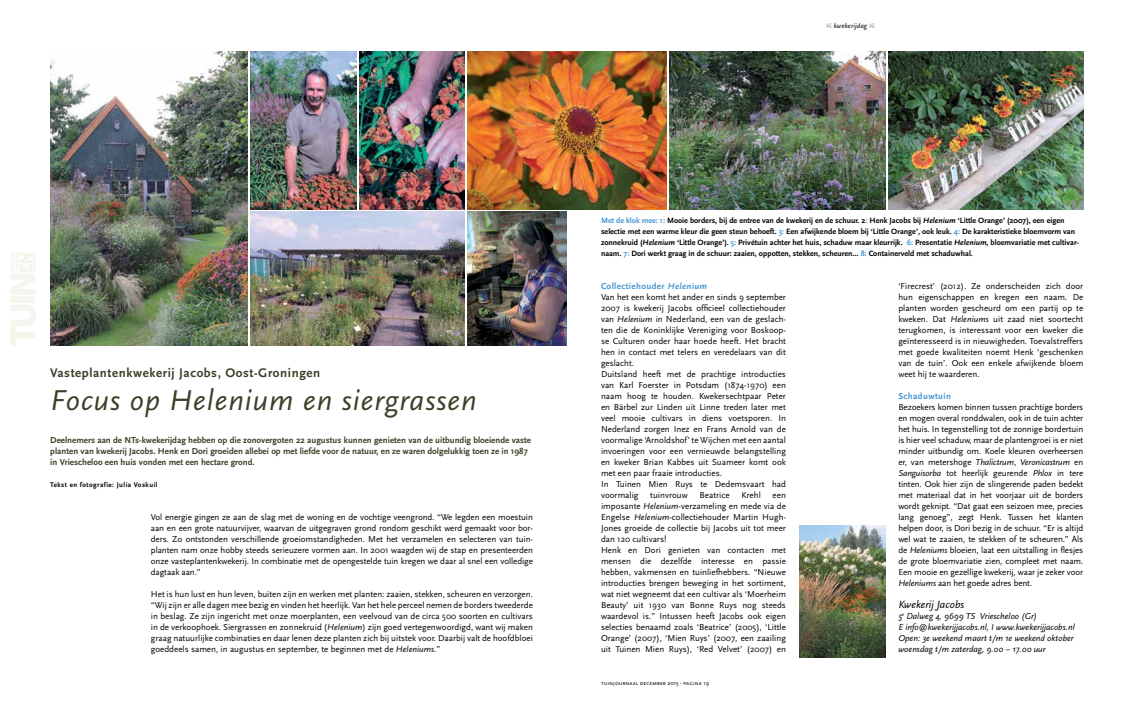
<style>
.page{position:relative;width:1134px;height:709px;background:#fff}
.page>*{position:absolute;margin:0;border:0;box-sizing:border-box;transform-origin:0 0}
.t1{font:italic 30px "Scala Sans";letter-spacing:.03em;color:#3f3e29}
.t2{font:700 13px "Scala Sans";letter-spacing:.045em;color:#3f3e29}
.t3{font:italic 11px "Scala Sans";color:#000}
.t4{font:9px/11px "Scala Sans";color:#000;text-align:justify}
.t5{font:700 9px/11px "Scala Sans";color:#3f3e29}
.t6{font:italic 9px/11px "Scala Sans";color:#000}
.t7{font:700 9px "Scala Sans";letter-spacing:.045em;color:#4495d1}
.t8{font:700 8px/11px "Scala Sans";color:#000}
.t9{font:700 7px "Scala Sans";letter-spacing:.065em;color:#000}
.t10{font:italic 7px "Scala Sans";letter-spacing:.02em;color:#000}
.t11{font:6px "Scala Sans Caps";color:#000}
.s1{font-family:"Type Embellishments One Let Plain";font-style:normal}
.s2{font-style:italic}
.s3{color:#4495d1}
.s4{font-weight:700;color:#4495d1}
.s5{font-weight:700;font-style:italic;color:#4495d1}
.s6{font-family:"Scala Sans"}
</style>
<div class="page">
<div style="left:11px;top:296px;width:24px;height:7px;background:#f5f4ed"></div>
<svg style="left:11px;top:253px;width:25px;height:42px"></svg>
<svg style="left:10px;top:305px;width:26px;height:41px"></svg>
<img style="left:50px;top:51px;width:198px;height:295px">
<img style="left:468px;top:51px;width:198px;height:158px">
<img style="left:669px;top:51px;width:217px;height:158px">
<img style="left:889px;top:51px;width:195px;height:158px">
<img style="left:799px;top:525px;width:86px;height:132px">
<img style="left:251px;top:51px;width:105px;height:158px">
<img style="left:468px;top:212px;width:99px;height:134px">
<img style="left:251px;top:212px;width:214px;height:134px">
<img style="left:359px;top:51px;width:106px;height:158px">
<p class="t10" style="left:826px;top:22px;width:50px"><span class="s1">-</span> kwekerijdag <span class="s1">-</span></p>
<h2 class="t2" style="left:50px;top:366px;width:271px">Vasteplantenkwekerij Jacobs, Oost-Groningen</h2>
<h1 class="t1" style="left:50px;top:384px;width:428px">Focus op Helenium en siergrassen</h1>
<p class="t5" style="left:50px;top:435px;width:482px">Deelnemers aan de NTs-kwekerijdag hebben op die zonovergoten 22 augustus kunnen genieten van de uitbundig bloeiende vaste planten van kwekerij Jacobs. Henk en Dori groeiden allebei op met liefde voor de natuur, en ze waren dolgelukkig toen ze in 1987 in Vriescheloo een huis vonden met een hectare grond.</p>
<p class="t9" style="left:50px;top:481px;width:109px">Tekst en fotografie: Julia Voskuil</p>
<p class="t4" style="left:151px;top:512px;width:384px">Vol energie gingen ze aan de slag met de woning en de vochtige veengrond. “We legden een moestuin aan en een grote natuurvijver, waarvan de uitgegraven grond rondom geschikt werd gemaakt voor bor&shy;ders. Zo ontstonden verschillende groeiomstandigheden. Met het verzamelen en selecteren van tuin&shy;planten nam onze hobby steeds serieuzere vormen aan. In 2001 waagden wij de stap en presenteerden onze vasteplantenkwekerij. In combinatie met de opengestelde tuin kregen we daar al snel een volledige dagtaak aan.”</p>
<p class="t4" style="left:151px;top:589px;width:384px">Het is hun lust en hun leven, buiten zijn en werken met planten: zaaien, stekken, scheuren en verzorgen. “Wij zijn er alle dagen mee bezig en vinden het heerlijk. Van het hele perceel nemen de borders tweederde in beslag. Ze zijn ingericht met onze moerplanten, een veelvoud van de circa 500 soorten en cultivars in de verkoophoek. Siergrassen en zonnekruid (<span class="s2">Helenium</span>) zijn goed vertegenwoordigd, want wij maken graag natuurlijke combinaties en daar lenen deze planten zich bij uitstek voor. Daarbij valt de hoofdbloei goeddeels samen, in augustus en september, te beginnen met de <span class="s2">Heleniums</span>.”</p>
<p class="t8" style="left:601px;top:215px;width:479px"><span class="s3">Met de klok mee: 1:</span> Mooie borders, bij de entree van de kwekerij en de schuur. 2<span class="s3">:</span> Henk Jacobs bij <span class="s2">Helenium</span> ‘Little Orange’ (2007), een eigen selectie met een warme kleur die geen steun behoeft. <span class="s3">3:</span> Een afwijkende bloem bij ‘Little Orange’, ook leuk. <span class="s3">4:</span> De karakteristieke bloemvorm van zonnekruid (<span class="s2">Helenium</span> ‘Little Orange’). <span class="s3">5:</span> Privétuin achter het huis, schaduw maar kleurrijk. <span class="s3">6:</span> Presentatie <span class="s2">Helenium,</span> bloemvariatie met cultivar&shy;naam. <span class="s3">7:</span> Dori werkt graag in de schuur: zaaien, oppotten, stekken, scheuren… <span class="s3">8:</span> Containerveld met schaduwhal.</p>
<p class="t4" style="left:601px;top:281px;width:186px;text-align:left"><span class="s4">Collectiehouder</span> <span class="s5">Helenium<br></span>Van het een komt het ander en sinds 9 september 2007 is kwekerij Jacobs officieel collectiehouder van <span class="s2">Helenium</span> in Nederland, een van de geslach&shy;ten die de Koninklijke Vereniging voor Boskoop&shy;se Culturen onder haar hoede heeft. Het bracht hen in contact met telers en veredelaars van dit geslacht.<br>Duitsland heeft met de prachtige introducties van Karl Foerster in Potsdam (1874-1970) een naam hoog te houden. Kwekersechtpaar Peter en Bärbel zur Linden uit Linne treden later met veel mooie cultivars in diens voetsporen. In Nederland zorgen Inez en Frans Arnold van de voormalige ‘Arnoldshof’ te Wijchen met een aantal invoeringen voor een vernieuwde belangstelling en kweker Brian Kabbes uit Suameer komt ook met een paar fraaie introducties.<br>In Tuinen Mien Ruys te Dedemsvaart had voormalig</p>
<p class="t4" style="left:650px;top:490px;width:39px">tuinvrouw</p>
<p class="t4" style="left:700px;top:490px;width:32px">Beatrice</p>
<p class="t4" style="left:741px;top:490px;width:21px">Krehl</p>
<p class="t4" style="left:601px;top:490px;width:186px;text-align:left;text-indent:172px">een imposante <span class="s2">Helenium</span>-verzameling en mede via de Engelse <span class="s2">Helenium</span>-collectiehouder Martin Hugh-Jones groeide de collectie bij Jacobs uit tot meer dan 120 cultivars!<br>Henk en Dori genieten van contacten met mensen die dezelfde interesse en passie hebben, vakmensen en tuinliefhebbers. “Nieuwe introducties brengen beweging in het sortiment, wat niet wegneemt dat een cultivar als ‘Moerheim Beauty’ uit 1930 van Bonne Ruys nog steeds waardevol is.” Intussen heeft Jacobs ook eigen selecties benaamd zoals ‘Beatrice’ (2005), ‘Little Orange’ (2007), ‘Mien Ruys’ (2007, een zaailing uit Tuinen Mien Ruys), ‘Red Velvet’ (2007) en</p>
<p class="t11" style="left:601px;top:680px;width:110px">tuinjournaal december <span class="s6">2015</span> - pagina <span class="s6">19</span></p>
<p class="t4" style="left:898px;top:281px;width:186px">‘Firecrest’ (2012). Ze onderscheiden zich door hun eigenschappen en kregen een naam. De planten worden gescheurd om een partij op te kweken. Dat <span class="s2">Heleniums</span> uit zaad niet soortecht terugkomen, is interessant voor een kweker die geïnteresseerd is in nieuwigheden. Toevalstreffers met goede kwaliteiten noemt Henk ‘geschenken van de tuin’. Ook een enkele afwijkende bloem weet hij te waarderen.</p>
<p class="t7" style="left:898px;top:391px;width:54px">Schaduwtuin</p>
<p class="t4" style="left:898px;top:402px;width:186px">Bezoekers komen binnen tussen prachtige borders en mogen overal ronddwalen, ook in de tuin achter het huis. In tegenstelling tot de zonnige bordertuin is hier veel schaduw, maar de plantengroei is er niet minder uitbundig om. Koele kleuren overheersen er, van metershoge <span class="s2">Thalictrum</span>, <span class="s2">Veronicastrum</span> en <span class="s2">Sanguisorba</span> tot heerlijk geurende <span class="s2">Phlox</span> in tere tinten. Ook hier zijn de slingerende paden bedekt met materiaal dat in het voorjaar uit de borders wordt geknipt. “Dat gaat een seizoen mee, precies lang genoeg”, zegt Henk. Tussen het klanten helpen door, is Dori bezig in de schuur. “Er is altijd wel wat te zaaien, te stekken of te scheuren.” Als de <span class="s2">Heleniums</span> bloeien, laat een uitstalling in flesjes de grote bloemvariatie zien, compleet met naam.<br>Een mooie en gezellige kwekerij, waar je zeker voor <span class="s2">Heleniums</span> aan het goede adres bent.</p>
<p class="t3" style="left:898px;top:598px;width:67px">Kwekerij Jacobs</p>
<p class="t6" style="left:898px;top:611px;width:178px">5<sup>e</sup> Dalweg 4, 9699 TS Vriescheloo (Gr)<br>E info@kwekerijjacobs.nl, I www.kwekerijjacobs.nl Open: 3e weekend maart t/m 1e weekend oktober woensdag t/m zaterdag, 9.00 – 17.00 uur</p>
</div>
